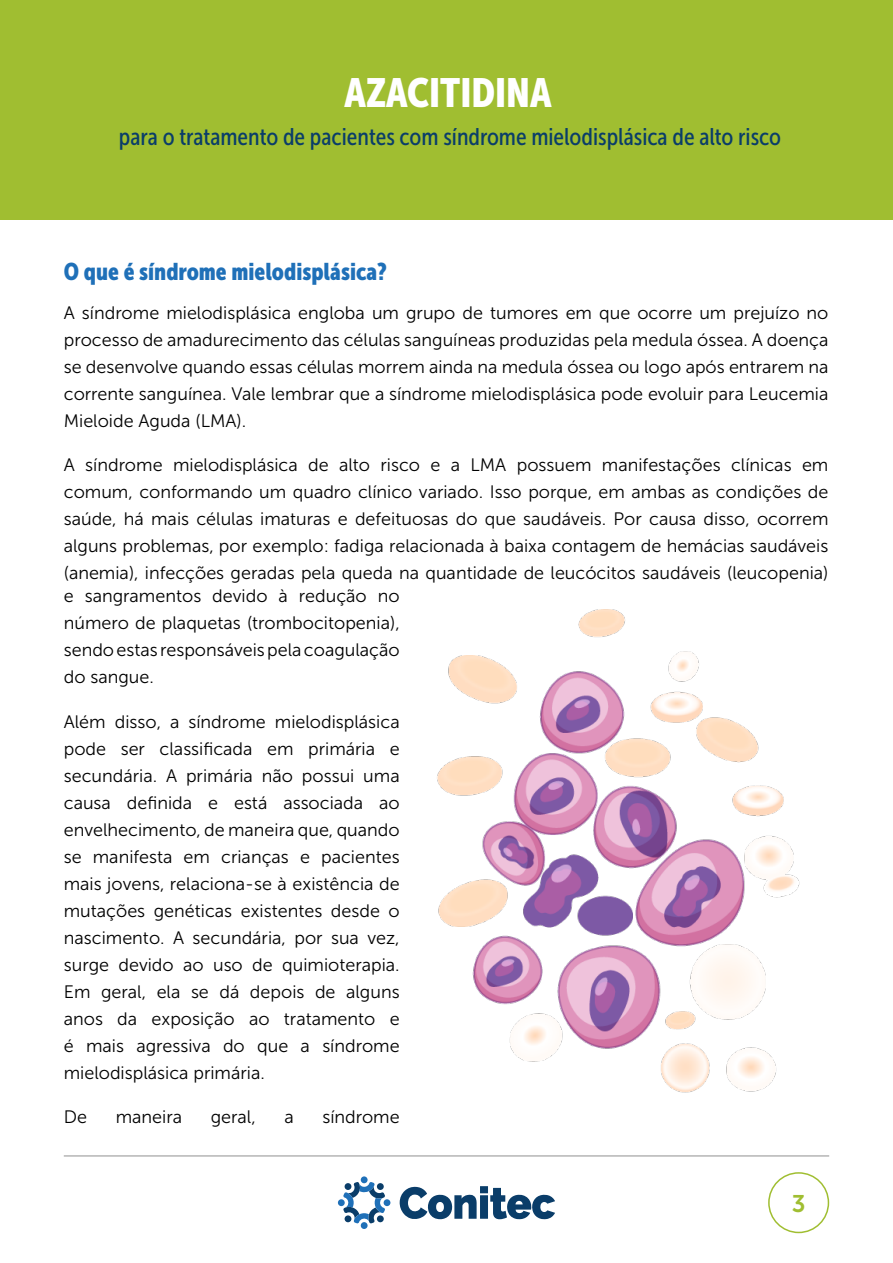
<style>
.page{position:relative;width:893px;height:1263px;background:#fff}
.page>*{position:absolute;margin:0;border:0;box-sizing:border-box;transform-origin:0 0}
.t1{font:40.5px "Museo Sans Cond 900";color:#fff}
.t2{font:24px "Museo Sans Cond 500";color:#0a3d69}
.t3{font:24px "Museo Sans Cond 900";color:#1f70b8}
.t4{font:24px "Museo Sans 700";color:#a0be31}
.t5{font:18px/27px "Museo Sans 300";color:#000;text-align:justify}
</style>
<div class="page">
<hr style="left:64px;top:1155px;width:765px;height:2px;background:#b5b5b5">
<svg style="left:400px;top:1186px;width:155px;height:33px"></svg>
<div style="left:361px;top:1176px;width:7px;height:7px;background:#1f70b8;border-radius:50%"></div>
<div style="left:384px;top:1199px;width:6px;height:7px;background:#1f70b8;border-radius:50%"></div>
<div style="left:338px;top:1199px;width:7px;height:7px;background:#1f70b8;border-radius:50%"></div>
<div style="left:361px;top:1222px;width:7px;height:7px;background:#1f70b8;border-radius:50%"></div>
<svg style="left:343px;top:1182px;width:42px;height:41px"></svg>
<div style="left:768px;top:1172px;width:61px;height:61px;border:2px solid #a0be31;border-radius:50%"></div>
<div style="left:0;top:0;width:892px;height:220px;background:#a0be31"></div>
<img style="left:437px;top:609px;width:363px;height:484px">
<h1 class="t1" style="left:345px;top:70px;width:209px">AZACITIDINA</h1>
<h2 class="t2" style="left:119px;top:123px;width:664px">para o tratamento de pacientes com síndrome mielodisplásica de alto risco</h2>
<h2 class="t3" style="left:64px;top:258px;width:325px">O que é síndrome mielodisplásica?</h2>
<p class="t5" style="left:64px;top:299px;width:766px">A síndrome mielodisplásica engloba um grupo de tumores em que ocorre um prejuízo no processo de amadurecimento das células sanguíneas produzidas pela medula óssea. A doença se desenvolve quando essas células morrem ainda na medula óssea ou logo após entrarem na corrente sanguínea. Vale lembrar que a síndrome mielodisplásica pode evoluir para Leucemia Mieloide Aguda (LMA).</p>
<p class="t5" style="left:64px;top:451px;width:766px">A síndrome mielodisplásica de alto risco e a LMA possuem manifestações clínicas em comum, conformando um quadro clínico variado. Isso porque, em ambas as condições de saúde, há mais células imaturas e defeituosas do que saudáveis. Por causa disso, ocorrem alguns problemas, por exemplo: fadiga relacionada à baixa contagem de hemácias saudáveis (anemia), infecções geradas pela queda na quantidade de leucócitos saudáveis (leucopenia)</p>
<p class="t5" style="left:64px;top:583px;width:337px">e sangramentos devido à redução no número de plaquetas (trombocitopenia), sendo estas responsáveis pela coagulação do sangue.</p>
<p class="t5" style="left:64px;top:708px;width:337px">Além disso, a síndrome mielodisplásica pode ser classificada em primária e secundária. A primária não possui uma causa definida e está associada ao envelhecimento, de maneira que, quando se manifesta em crianças e pacientes mais jovens, relaciona-se à existência de mutações genéticas existentes desde o nascimento. A secundária, por sua vez, surge devido ao uso de quimioterapia.<br>Em geral, ela se dá depois de alguns anos da exposição ao tratamento e é mais agressiva do que a síndrome mielodisplásica primária.</p>
<p class="t5" style="left:64px;top:1103px;width:25px">De</p>
<p class="t5" style="left:116px;top:1103px;width:68px">maneira</p>
<p class="t5" style="left:211px;top:1103px;width:47px">geral,</p>
<p class="t5" style="left:284px;top:1103px;width:11px">a</p>
<p class="t5" style="left:322px;top:1103px;width:79px">síndrome</p>
<h2 class="t4" style="left:792px;top:1190px;width:15px">3</h2>
</div>
